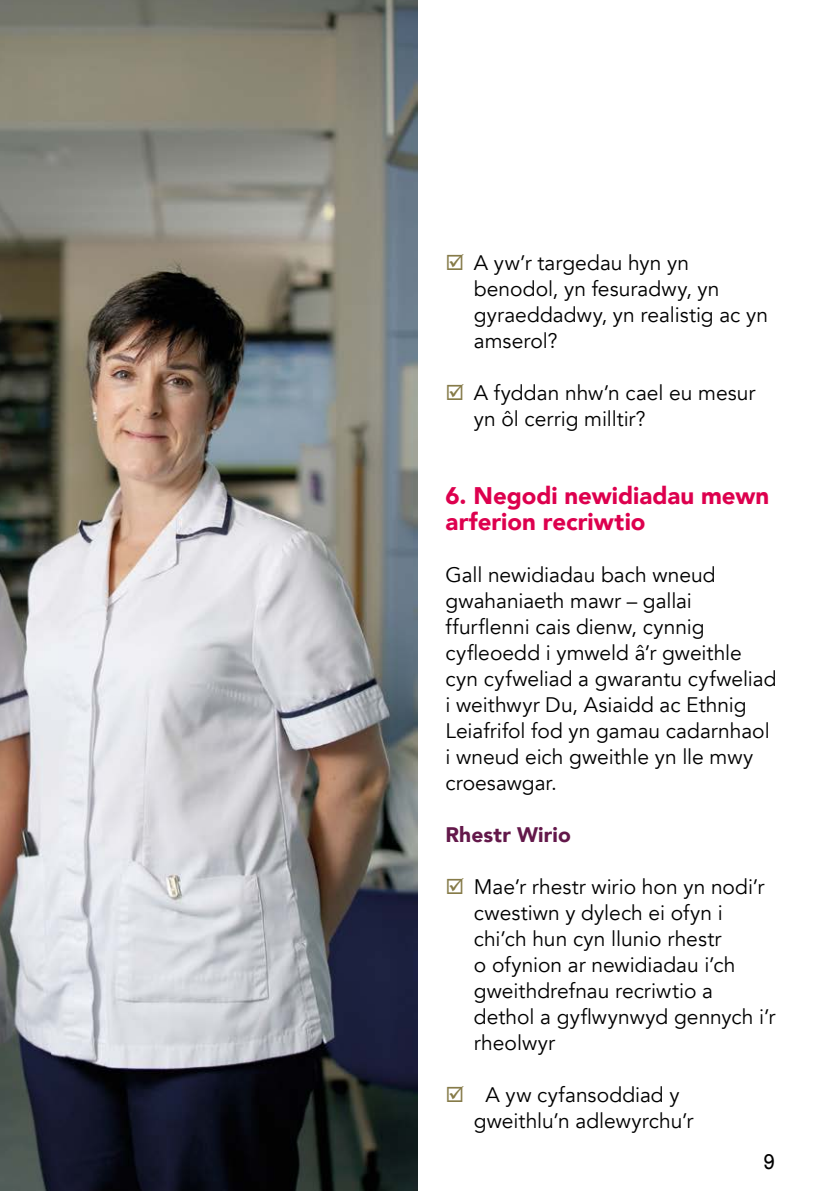
<style>
.page{position:relative;width:840px;height:1191px;background:#fff}
.page>*{position:absolute;margin:0;border:0;box-sizing:border-box;transform-origin:0 0}
.t1{font:900 24px/26px "Avenir";color:#dd004e}
.t2{font:21px/26px "Avenir";color:#000}
.t3{font:900 21px "Avenir";letter-spacing:.01em;color:#63184a}
.t4{font:20px "Rockwell";color:#000}
.s1{color:#867b49}
</style>
<div class="page">
<img style="left:0;top:0;width:417px;height:1191px">
<p class="t2" style="left:473px;top:250px;width:295px;text-indent:-28px"><span class="s1">☑</span> A yw’r targedau hyn yn benodol, yn fesuradwy, yn gyraeddadwy, yn realistig ac yn amserol?</p>
<p class="t2" style="left:473px;top:380px;width:283px;text-indent:-28px"><span class="s1">☑</span> A fyddan nhw’n cael eu mesur yn ôl cerrig milltir?</p>
<p class="t1" style="left:445px;top:482px;width:325px">6. Negodi newidiadau mewn arferion recriwtio</p>
<p class="t2" style="left:445px;top:562px;width:332px">Gall newidiadau bach wneud gwahaniaeth mawr – gallai ffurflenni cais dienw, cynnig cyfleoedd i ymweld â’r gweithle cyn cyfweliad a gwarantu cyfweliad i weithwyr Du, Asiaidd ac Ethnig<br>Leiafrifol fod yn gamau cadarnhaol i wneud eich gweithle yn lle mwy croesawgar.</p>
<p class="t3" style="left:445px;top:816px;width:127px">Rhestr Wirio</p>
<p class="t2" style="left:473px;top:874px;width:303px;text-indent:-28px"><span class="s1">☑</span> Mae’r rhestr wirio hon yn nodi’r cwestiwn y dylech ei ofyn i chi’ch hun cyn llunio rhestr<br>o ofynion ar newidiadau i’ch gweithdrefnau recriwtio a dethol a gyflwynwyd gennych i’r rheolwyr</p>
<p class="t2" style="left:473px;top:1082px;width:221px;text-indent:-28px"><span class="s1">☑</span> A yw cyfansoddiad y gweithlu’n adlewyrchu’r</p>
<p class="t4" style="left:763px;top:1149px;width:13px">9</p>
</div>
